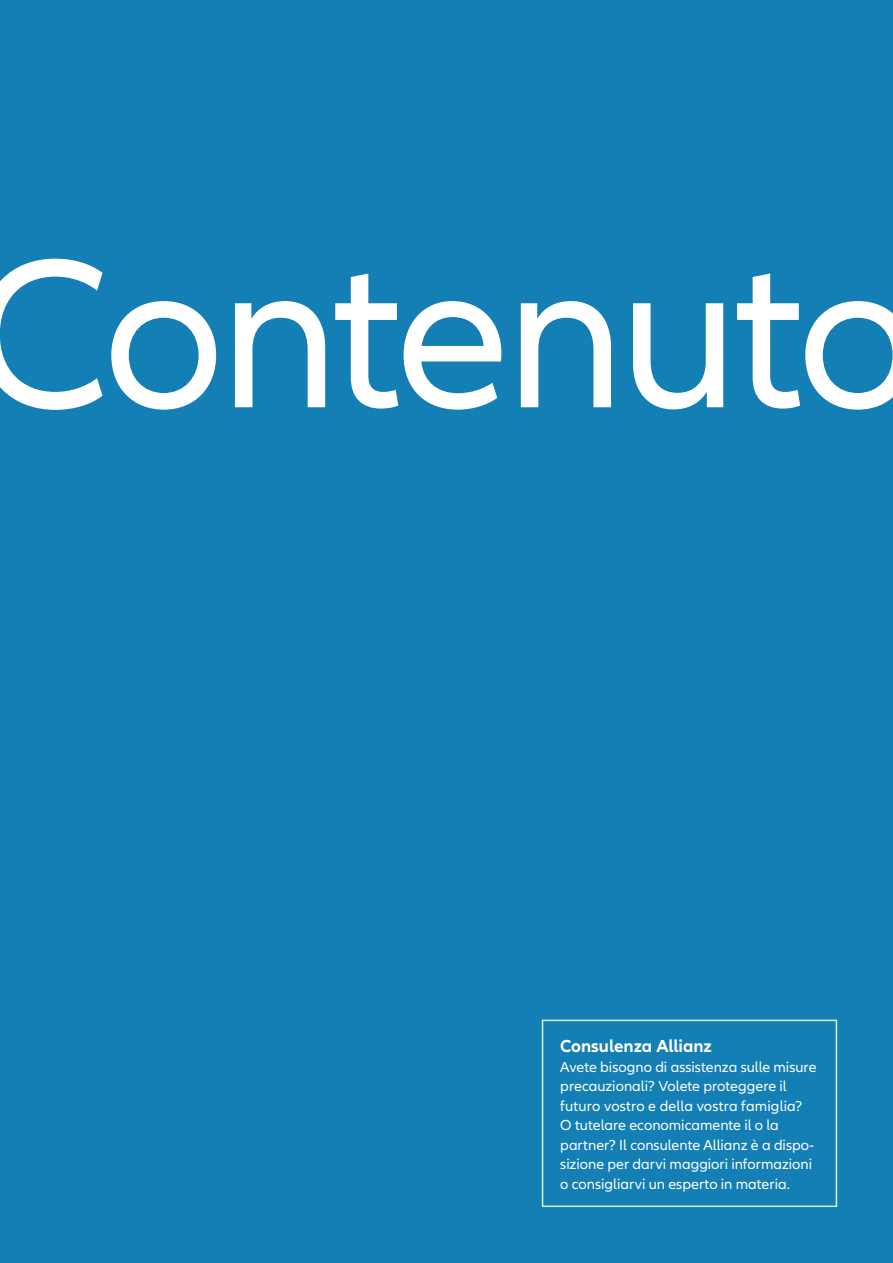
<style>
.page{position:relative;width:893px;height:1263px;background:#147fb5}
.page>*{position:absolute;margin:0;border:0;box-sizing:border-box;transform-origin:0 0}
.t1{font:218.85px "Allianz Neo";letter-spacing:-.03em;color:#fff}
.Copy___Neo_Regular{font:700 18px "Allianz Neo";letter-spacing:-.005em;color:#fff}
.Copy___Neo_Regular-2{font:15px/19.5px "Allianz Neo";color:#fff}
</style>
<div class="page">
<div style="left:542px;top:1020px;width:295px;height:187px;border:2px solid #d5eef1"></div>
<p class="t1" style="left:-28px;top:210px;width:948px">Contenuto</p>
<p class="Copy___Neo_Regular" style="left:560px;top:1035px;width:153px">Consulenza Allianz</p>
<p class="Copy___Neo_Regular-2" style="left:560px;top:1057px;width:258px">Avete bisogno di assistenza sulle misure precauzionali? Volete proteggere il futuro vostro e della vostra famiglia?</p>
<p class="Copy___Neo_Regular-2" style="left:560px;top:1116px;width:255px">O tutelare economicamente il o la partner? Il consulente Allianz è a dispo&shy;sizione per darvi maggiori informazioni o consigliarvi un esperto in materia.</p>
</div>
